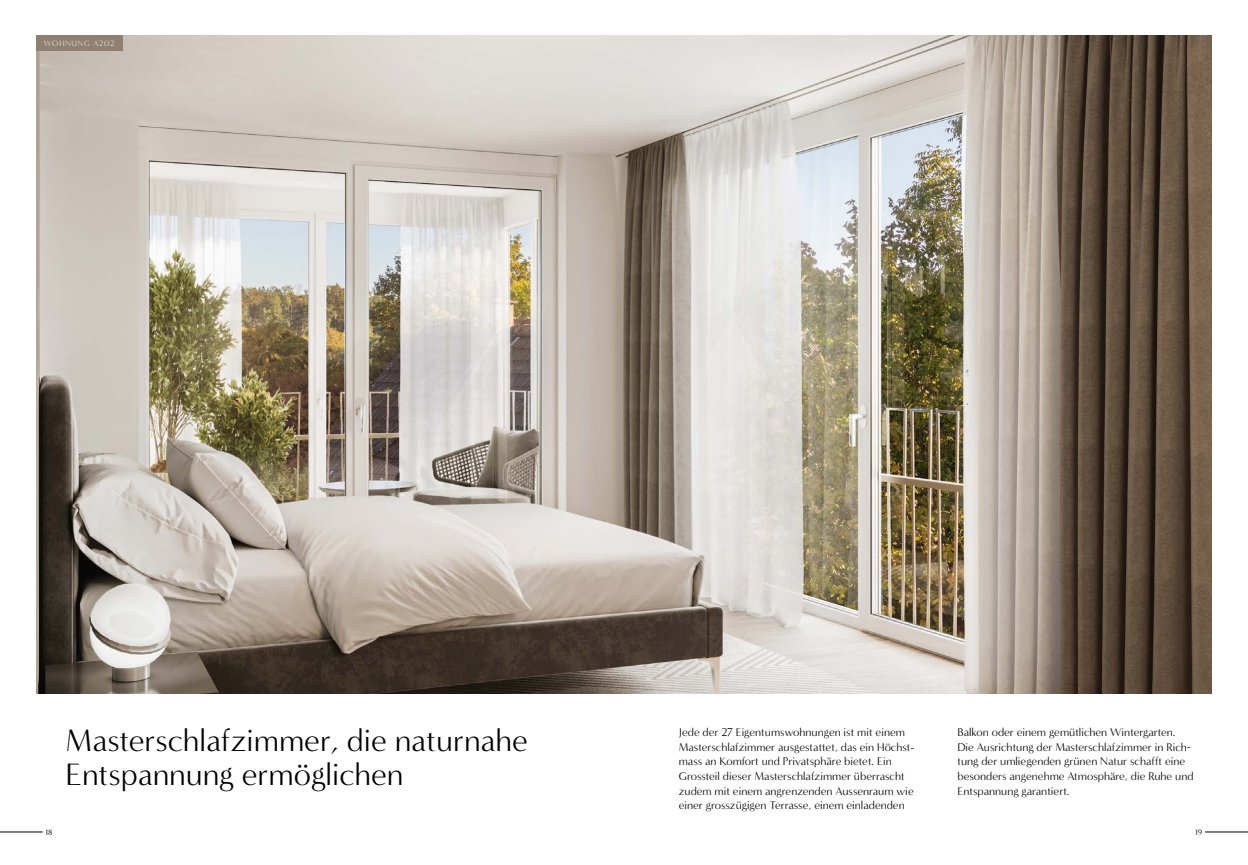
<style>
.page{position:relative;width:1248px;height:865px;background:#fff}
.page>*{position:absolute;margin:0;border:0;box-sizing:border-box;transform-origin:0 0}
.t1{font:31.7px/33.9px "Minerva Modern";color:#000}
.t2{font:11.5px/14.7px "Minerva Modern";color:#000}
.t3{font:8px "Minerva Modern";letter-spacing:.1em;color:#e8ddd2}
.t4{font:8px "Minerva Modern";color:#000}
</style>
<div class="page">
<hr style="left:0;top:831px;width:43px;height:1px;background:#000">
<hr style="left:1204px;top:831px;width:43px;height:1px;background:#000">
<img style="left:36px;top:35px;width:1175px;height:658px">
<div style="left:36px;top:35px;width:87px;height:16px;background:#8f8071"></div>
<p class="t3" style="left:44px;top:39px;width:72px">WOHNUNG A202</p>
<h1 class="t1" style="left:66px;top:723px;width:463px">Masterschlafzimmer, die naturnahe<br>Entspannung ermöglichen</h1>
<p class="t2" style="left:678px;top:724px;width:236px">Jede der 27 Eigentumswohnungen ist mit einem Masterschlafzimmer ausgestattet, das ein Höchst&shy;mass an Komfort und Privatsphäre bietet. Ein Grossteil dieser Masterschlafzimmer überrascht zudem mit einem angrenzenden Aussenraum wie einer grosszügigen Terrasse, einem einladenden</p>
<p class="t2" style="left:957px;top:724px;width:237px">Balkon oder einem gemütlichen Wintergarten.<br>Die Ausrichtung der Masterschlafzimmer in Rich&shy;tung der umliegenden grünen Natur schafft eine besonders angenehme Atmosphäre, die Ruhe und Entspannung garantiert.</p>
<p class="t4" style="left:45px;top:827px;width:8px">18</p>
<p class="t4" style="left:1195px;top:827px;width:9px">19</p>
</div>
